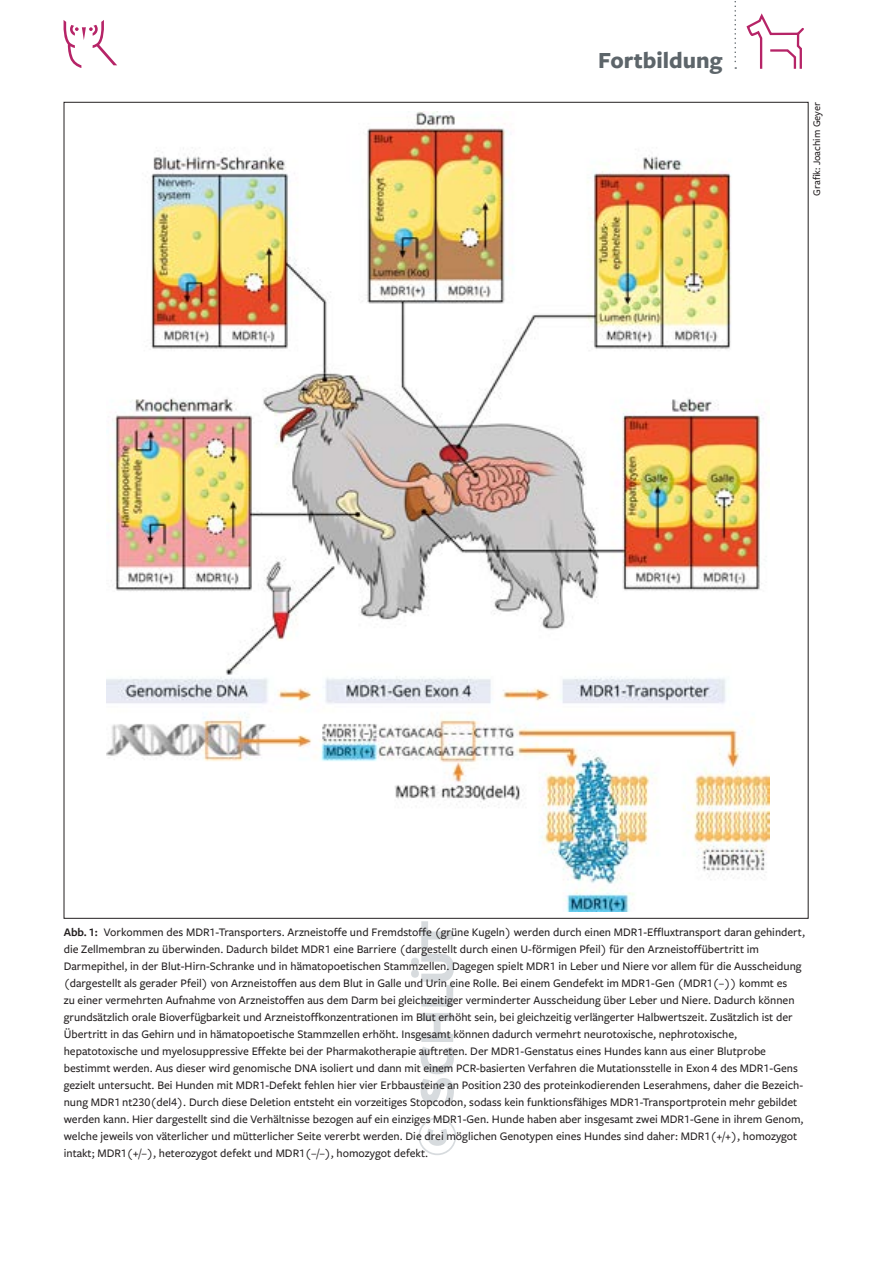
<style>
.page{position:relative;width:893px;height:1263px;background:#fff}
.page>*{position:absolute;margin:0;border:0;box-sizing:border-box;transform-origin:0 0}
.t1{font:700 24px "Freight Sans Pro";color:#5d656a}
.t2{font:500 12px/17px "Freight Sans Pro";color:#231f20}
.t3{font:500 10.5px "Freight Sans Pro";color:#231f20}
.s1{font-weight:600}
</style>
<div class="page">
<svg style="left:734px;top:1px;width:2px;height:68px"></svg>
<svg style="left:746px;top:13px;width:58px;height:56px"></svg>
<img style="left:107px;top:112px;width:662px;height:799px">
<svg style="left:63px;top:20px;width:54px;height:48px"></svg>
<h1 class="t1" style="left:598px;top:44px;width:126px">Fortbildung</h1>
<p class="t3" style="left:810px;top:196px;width:95px;rotate:-90deg">Grafik: Joachim Geyer</p>
<p class="t2" style="left:64px;top:923px;width:743px"><span class="s1">Abb. 1:</span> Vorkommen des MDR1-Transporters. Arzneistoffe und Fremdstoffe (grüne Kugeln) werden durch einen MDR1-Effluxtransport daran gehindert, die Zellmembran zu überwinden. Dadurch bildet MDR1 eine Barriere (dargestellt durch einen U-förmigen Pfeil) für den Arzneistoffübertritt im Darmepithel, in der Blut-Hirn-Schranke und in hämatopoetischen Stammzellen. Dagegen spielt MDR1 in Leber und Niere vor allem für die Ausscheidung (dargestellt als gerader Pfeil) von Arzneistoffen aus dem Blut in Galle und Urin eine Rolle. Bei einem Gendefekt im MDR1-Gen (MDR1(–)) kommt es<br>zu einer vermehrten Aufnahme von Arzneistoffen aus dem Darm bei gleichzeitiger verminderter Ausscheidung über Leber und Niere. Dadurch können grundsätzlich orale Bioverfügbarkeit und Arzneistoffkonzentrationen im Blut erhöht sein, bei gleichzeitig verlängerter Halbwertszeit. Zusätzlich ist der Übertritt in das Gehirn und in hämatopoetische Stammzellen erhöht. Insgesamt können dadurch vermehrt neurotoxische, nephrotoxische, hepatotoxische und myelosuppressive Effekte bei der Pharmakotherapie auftreten. Der MDR1-Genstatus eines Hundes kann aus einer Blutprobe bestimmt werden. Aus dieser wird genomische DNA isoliert und dann mit einem PCR-basierten Verfahren die Mutationsstelle in Exon 4 des MDR1-Gens gezielt untersucht. Bei Hunden mit MDR1-Defekt fehlen hier vier Erbbausteine an Position 230 des proteinkodierenden Leserahmens, daher die Bezeich&shy;nung MDR1 nt230(del4). Durch diese Deletion entsteht ein vorzeitiges Stopcodon, sodass kein funktionsfähiges MDR1-Transportprotein mehr gebildet werden kann. Hier dargestellt sind die Verhältnisse bezogen auf ein einziges MDR1-Gen. Hunde haben aber insgesamt zwei MDR1-Gene in ihrem Genom, welche jeweils von väterlicher und mütterlicher Seite vererbt werden. Die drei möglichen Genotypen eines Hundes sind daher: MDR1(+/+), homozygot intakt; MDR1(+/–), heterozygot defekt und MDR1(–/–), homozygot defekt.</p>
</div>
